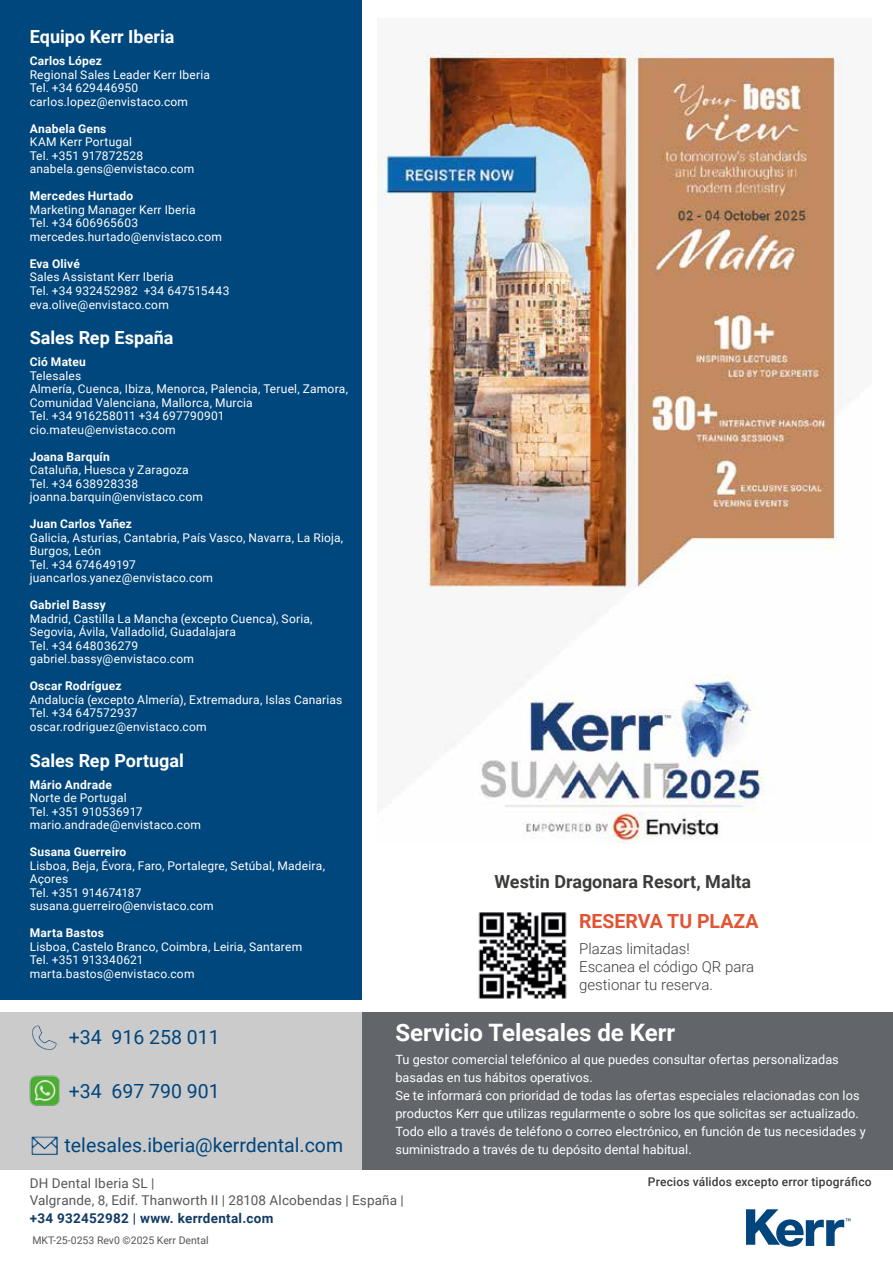
<style>
.page{position:relative;width:893px;height:1263px;background:#fff}
.page>*{position:absolute;margin:0;border:0;box-sizing:border-box;transform-origin:0 0}
.t1{font:700 24px "Roboto";color:#fff}
.t2{font:19.5px "Roboto";color:#00457c}
.t3{font:700 19.5px "Roboto";color:#e15434}
.t4{font:700 18px "Roboto";color:#fff}
.t5{font:700 18px "Roboto";color:#3c3c3b}
.t6{font:300 15px/18px "Roboto";color:#3c3c3b}
.t7{font:13.5px/16.2px "Roboto";letter-spacing:.01em;color:#575756}
.t8{font:700 13.5px "Roboto";letter-spacing:.02em;color:#143b66}
.t9{font:12.75px/18px "Roboto";color:#fff}
.t10{font:12px/13.5px "Roboto";letter-spacing:.015em;color:#fff}
.t11{font:700 12px "Roboto";letter-spacing:.015em;color:#fff}
.t12{font:500 12px "Roboto";letter-spacing:.015em;color:#3c3c3b}
.t13{font:10.5px "Roboto";color:#575756}
</style>
<div class="page">
<svg style="left:746px;top:1209px;width:104px;height:38px"></svg>
<div style="left:0;top:0;width:361px;height:999px;background:#00477d"></div>
<div style="left:318px;top:1012px;width:575px;height:157px;background:#62656a"></div>
<img style="left:377px;top:51px;width:475px;height:793px">
<div style="left:0;top:1012px;width:361px;height:157px;background:#cbcbcc"></div>
<img style="left:32px;top:1137px;width:26px;height:18px">
<img style="left:32px;top:1025px;width:25px;height:25px">
<img style="left:29px;top:1075px;width:31px;height:31px">
<img style="left:478px;top:912px;width:89px;height:87px">
<h3 class="t4" style="left:30px;top:24px;width:146px">Equipo Kerr Iberia</h3>
<p class="t11" style="left:30px;top:53px;width:74px">Carlos López</p>
<p class="t10" style="left:30px;top:67px;width:182px">Regional Sales Leader Kerr Iberia<br>Tel. +34 629446950 carlos.lopez@envistaco.com</p>
<p class="t11" style="left:30px;top:120px;width:78px">Anabela Gens</p>
<p class="t10" style="left:30px;top:135px;width:166px">KAM Kerr Portugal<br>Tel. +351 917872528 anabela.gens@envistaco.com</p>
<p class="t11" style="left:30px;top:188px;width:105px">Mercedes Hurtado</p>
<p class="t10" style="left:30px;top:202px;width:194px">Marketing Manager Kerr Iberia<br>Tel. +34 606965603 mercedes.hurtado@envistaco.com</p>
<p class="t11" style="left:30px;top:255px;width:52px">Eva Olivé</p>
<p class="t10" style="left:30px;top:270px;width:201px;line-height:14px">Sales Assistant Kerr Iberia<br>Tel. +34 932452982 +34 647515443 eva.olive@envistaco.com</p>
<h3 class="t4" style="left:30px;top:325px;width:145px">Sales Rep España</h3>
<p class="t11" style="left:30px;top:353px;width:58px">Ció Mateu</p>
<p class="t10" style="left:30px;top:368px;width:320px">Telesales<br>Almería, Cuenca, Ibiza, Menorca, Palencia, Teruel, Zamora, Comunidad Valenciana, Mallorca, Murcia<br>Tel. +34 916258011 +34 697790901 cio.mateu@envistaco.com</p>
<p class="t11" style="left:30px;top:448px;width:82px">Joana Barquín</p>
<p class="t10" style="left:30px;top:463px;width:175px">Cataluña, Huesca y Zaragoza<br>Tel. +34 638928338 joanna.barquin@envistaco.com</p>
<p class="t11" style="left:30px;top:515px;width:104px">Juan Carlos Yañez</p>
<p class="t10" style="left:30px;top:530px;width:315px">Galicia, Asturias, Cantabria, País Vasco, Navarra, La Rioja,<br>Burgos, León<br>Tel. +34 674649197<br>juancarlos.yanez@envistaco.com</p>
<p class="t11" style="left:30px;top:596px;width:77px">Gabriel Bassy</p>
<p class="t10" style="left:30px;top:611px;width:284px">Madrid, Castilla La Mancha (excepto Cuenca), Soria, Segovia, Ávila, Valladolid, Guadalajara<br>Tel. +34 648036279<br>gabriel.bassy@envistaco.com</p>
<p class="t11" style="left:30px;top:677px;width:93px">Oscar Rodríguez</p>
<p class="t10" style="left:30px;top:692px;width:314px">Andalucía (excepto Almería), Extremadura, Islas Canarias<br>Tel. +34 647572937<br>oscar.rodriguez@envistaco.com</p>
<h3 class="t4" style="left:30px;top:748px;width:156px">Sales Rep Portugal</h3>
<p class="t11" style="left:30px;top:776px;width:84px">Mário Andrade</p>
<p class="t10" style="left:30px;top:791px;width:173px">Norte de Portugal<br>Tel. +351 910536917 mario.andrade@envistaco.com</p>
<p class="t11" style="left:30px;top:844px;width:98px">Susana Guerreiro</p>
<p class="t10" style="left:30px;top:858px;width:297px">Lisboa, Beja, Évora, Faro, Portalegre, Setúbal, Madeira,<br>Açores<br>Tel. +351 914674187 susana.guerreiro@envistaco.com</p>
<p class="t11" style="left:30px;top:925px;width:76px">Marta Bastos</p>
<p class="t10" style="left:30px;top:939px;width:274px">Lisboa, Castelo Branco, Coimbra, Leiria, Santarem<br>Tel. +351 913340621 marta.bastos@envistaco.com</p>
<h2 class="t2" style="left:69px;top:1023px;width:152px">+34 916 258 011</h2>
<h2 class="t2" style="left:69px;top:1078px;width:152px">+34 697 790 901</h2>
<h2 class="t2" style="left:65px;top:1131px;width:280px">telesales.iberia@kerrdental.com</h2>
<h3 class="t5" style="left:494px;top:869px;width:258px">Westin Dragonara Resort, Malta</h3>
<h2 class="t3" style="left:579px;top:907px;width:181px">RESERVA TU PLAZA</h2>
<p class="t6" style="left:579px;top:939px;width:176px">Plazas limitadas!<br>Escanea el código QR para gestionar tu reserva.</p>
<h1 class="t1" style="left:395px;top:1015px;width:281px">Servicio Telesales de Kerr</h1>
<p class="t9" style="left:395px;top:1050px;width:472px">Tu gestor comercial telefónico al que puedes consultar ofertas personalizadas basadas en tus hábitos operativos.<br>Se te informará con prioridad de todas las ofertas especiales relacionadas con los productos Kerr que utilizas regularmente o sobre los que solicitas ser actualizado.<br>Todo ello a través de teléfono o correo electrónico, en función de tus necesidades y suministrado a través de tu depósito dental habitual.</p>
<p class="t7" style="left:30px;top:1175px;width:375px">DH Dental Iberia SL |<br>Valgrande, 8, Edif. Thanworth II | 28108 Alcobendas | España |</p>
<p class="t8" style="left:30px;top:1209px;width:245px">+34 932452982 | www. kerrdental.com</p>
<p class="t13" style="left:32px;top:1233px;width:178px">MKT-25-0253 Rev0 ©2025 Kerr Dental</p>
<p class="t12" style="left:648px;top:1173px;width:225px">Precios válidos excepto error tipográfico</p>
</div>
